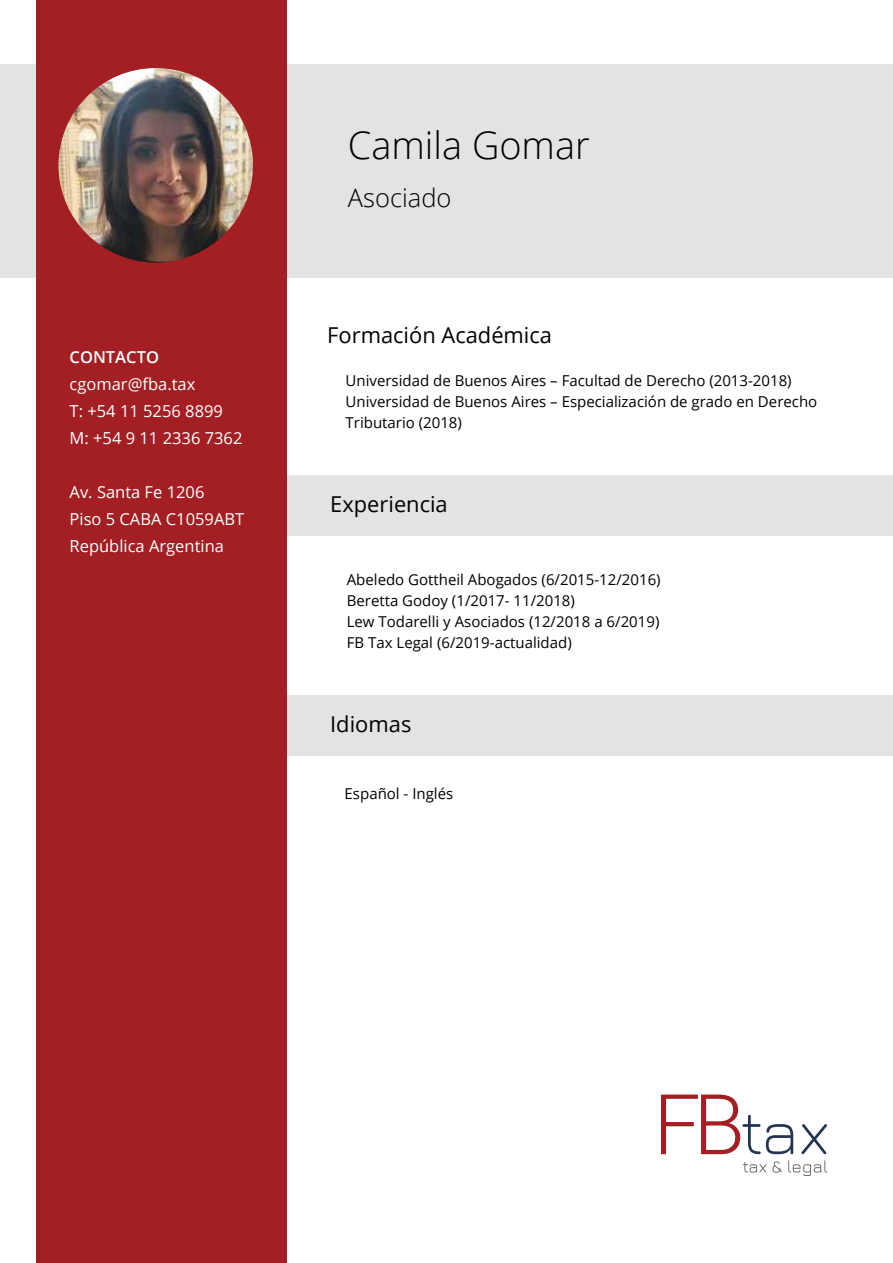
<style>
.page{position:relative;width:893px;height:1263px;background:#fff}
.page>*{position:absolute;margin:0;border:0;box-sizing:border-box;transform-origin:0 0}
.t1{font:300 37.95px "Open Sans";color:#000}
.t2{font:300 25.5px "Open Sans";color:#000}
.t3{font:21.9px "Open Sans";color:#000}
.t4{font:16.5px/27px "Open Sans";color:#fff}
.t5{font:600 16.5px "Open Sans";color:#fff}
.t6{font:15px/21px "Open Sans";color:#000}
</style>
<div class="page">
<div style="left:249px;top:695px;width:644px;height:60px;background:#e3e3e3"></div>
<div style="left:0;top:64px;width:893px;height:213px;background:#e3e3e3"></div>
<div style="left:249px;top:475px;width:644px;height:61px;background:#e3e3e3"></div>
<svg style="left:743px;top:1162px;width:23px;height:10px"></svg>
<svg style="left:773px;top:1161px;width:9px;height:11px"></svg>
<svg style="left:788px;top:1160px;width:39px;height:16px"></svg>
<svg style="left:801px;top:1124px;width:26px;height:30px"></svg>
<svg style="left:661px;top:1094px;width:132px;height:60px"></svg>
<div style="left:36px;top:0;width:251px;height:1263px;background:#a41f23"></div>
<img style="left:59px;top:68px;width:194px;height:195px;border-radius:97px">
<p class="t5" style="left:70px;top:346px;width:91px">CONTACTO</p>
<p class="t4" style="left:70px;top:370px;width:174px">cgomar@fba.tax<br>T: +54 11 5256 8899<br>M: +54 9 11 2336 7362</p>
<p class="t4" style="left:70px;top:478px;width:176px">Av. Santa Fe 1206<br>Piso 5 CABA C1059ABT<br>República Argentina</p>
<h1 class="t1" style="left:348px;top:120px;width:243px">Camila Gomar</h1>
<h2 class="t2" style="left:348px;top:181px;width:105px">Asociado</h2>
<h3 class="t3" style="left:327px;top:320px;width:226px">Formación Académica</h3>
<p class="t6" style="left:346px;top:370px;width:473px">Universidad de Buenos Aires – Facultad de Derecho (2013-2018)<br>Universidad de Buenos Aires – Especialización de grado en Derecho<br>Tributario (2018)</p>
<h3 class="t3" style="left:330px;top:489px;width:119px">Experiencia</h3>
<p class="t6" style="left:347px;top:569px;width:315px">Abeledo Gottheil Abogados (6/2015-12/2016)<br>Beretta Godoy (1/2017- 11/2018)<br>Lew Todarelli y Asociados (12/2018 a 6/2019)<br>FB Tax Legal (6/2019-actualidad)</p>
<h3 class="t3" style="left:330px;top:709px;width:83px">Idiomas</h3>
<p class="t6" style="left:345px;top:783px;width:110px">Español - Inglés</p>
</div>
